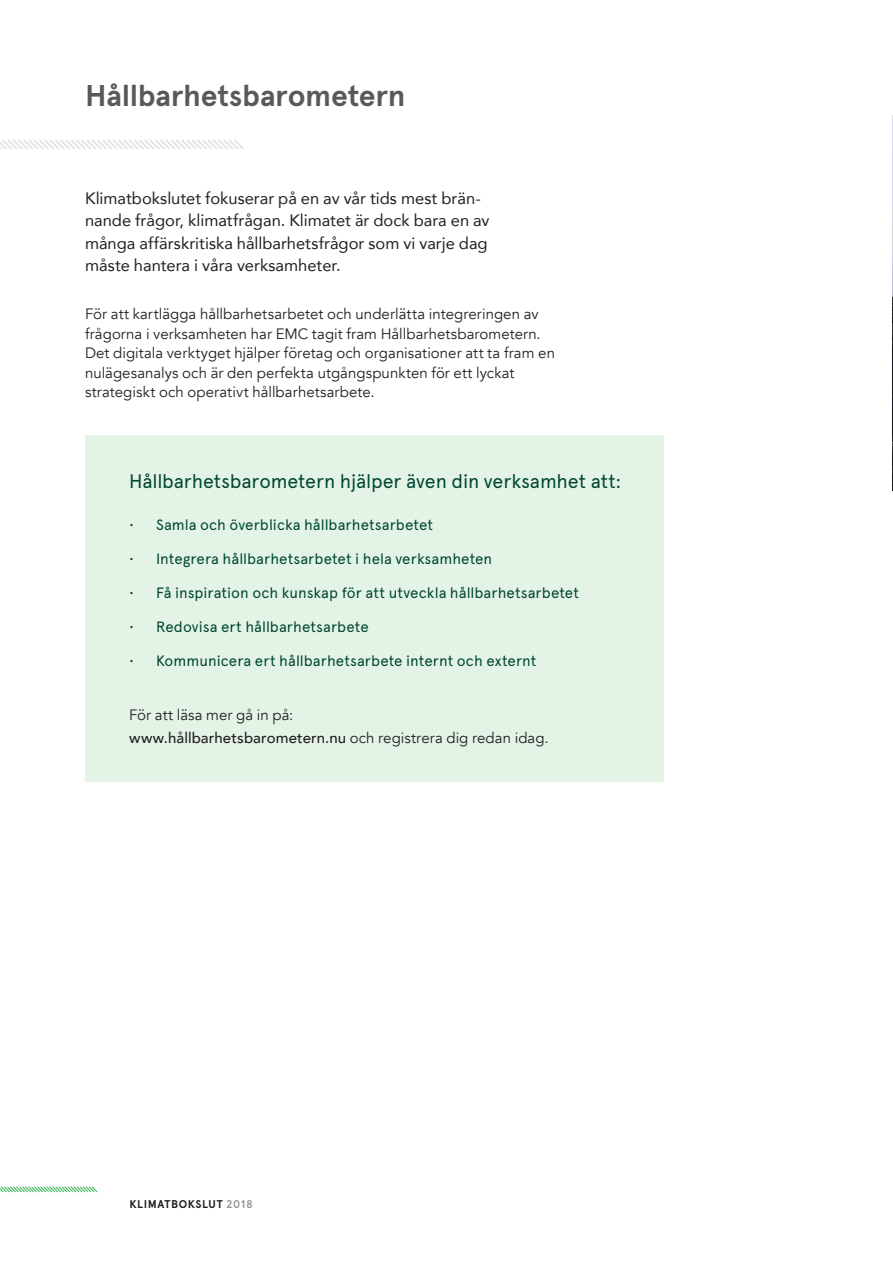
<style>
.page{position:relative;width:893px;height:1263px;background:#fff}
.page>*{position:absolute;margin:0;border:0;box-sizing:border-box;transform-origin:0 0}
.Rubrik_H2{font:700 30px "Apercu";letter-spacing:-.005em;color:#58595b}
.Ruttexter{font:19.5px "Apercu";letter-spacing:-.005em;color:#004732}
.Ingress_bröd{font:16.5px/22.5px "Avenir";color:#231f20}
.Bröd{font:15px/19.5px "Avenir";letter-spacing:.005em;color:#231f20}
.t1{font:15px "Apercu";letter-spacing:.005em;color:#004732}
.t2{font:700 11.25px "Apercu";letter-spacing:.05em;color:#231f20}
.s1{font-weight:500}
.s2{color:#949698}
</style>
<div class="page">
<svg style="left:0;top:1186px;width:98px;height:7px"></svg>
<img style="left:892px;top:116px;width:1px;height:374px">
<svg style="left:0;top:139px;width:244px;height:11px"></svg>
<div style="left:85px;top:435px;width:578px;height:346px;background:#e3f4e7"></div>
<p class="Rubrik_H2" style="left:85px;top:78px;width:322px">Hållbarhetsbarometern</p>
<p class="Ingress_bröd" style="left:85px;top:186px;width:406px">Klimatbokslutet fokuserar på en av vår tids mest brän&shy;nande frågor, klimatfrågan. Klimatet är dock bara en av många affärskritiska hållbarhetsfrågor som vi varje dag måste hantera i våra verksamheter.</p>
<p class="Bröd" style="left:85px;top:305px;width:471px">För att kartlägga hållbarhetsarbetet och underlätta integreringen av frågorna i verksamheten har EMC tagit fram Hållbarhetsbarometern.<br>Det digitala verktyget hjälper företag och organisationer att ta fram en nulägesanalys och är den perfekta utgångspunkten för ett lyckat strategiskt och operativt hållbarhetsarbete.</p>
<p class="Ruttexter" style="left:129px;top:470px;width:494px">Hållbarhetsbarometern hjälper även din verksamhet att:</p>
<p class="t1" style="left:129px;top:516px;width:306px">• Samla och överblicka hållbarhetsarbetet</p>
<p class="t1" style="left:129px;top:550px;width:365px">• Integrera hållbarhetsarbetet i hela verksamheten</p>
<p class="t1" style="left:129px;top:584px;width:451px">• Få inspiration och kunskap för att utveckla hållbarhetsarbetet</p>
<p class="t1" style="left:129px;top:617px;width:241px">• Redovisa ert hållbarhetsarbete</p>
<p class="t1" style="left:129px;top:651px;width:409px">• Kommunicera ert hållbarhetsarbete internt och externt</p>
<p class="Bröd" style="left:129px;top:704px;width:421px;line-height:22.5px">För att läsa mer gå in på:<br><span class="s1">www.hållbarhetsbarometern.nu</span> och registrera dig redan idag.</p>
<p class="t2" style="left:129px;top:1198px;width:125px">KLIMATBOKSLUT <span class="s2">2018</span></p>
</div>
